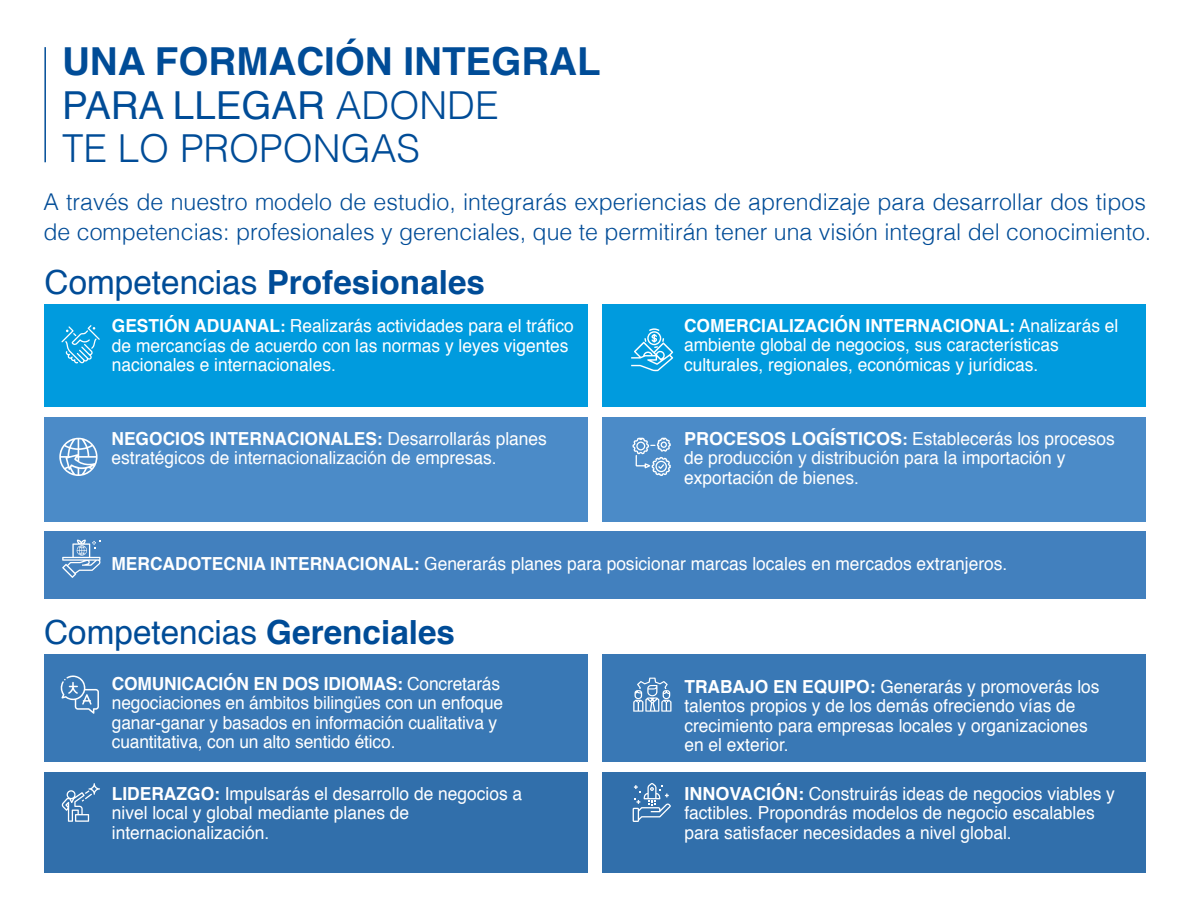
<style>
.page{position:relative;width:1188px;height:918px;background:#fff}
.page>*{position:absolute;margin:0;border:0;box-sizing:border-box;transform-origin:0 0}
.t1{font:700 38.55px/43.8px "Helvetica";color:#004c97}
.t2{font:700 33.3px "Helvetica";color:#004c97}
.t3{font:33.3px "Helvetica";color:#004c97}
.t4{font:300 23.1px/29.8px "Helvetica";color:#004c97}
.t5{font:18px/19.5px "Helvetica";color:#fff}
.s1{font-weight:400}
.s2{font-weight:300}
.s3{font-weight:700}
.s4{font-weight:700;font-size:16.5px}
</style>
<div class="page">
<div style="left:602px;top:304px;width:544px;height:103px;background:#009bde"></div>
<hr style="left:44px;top:47px;width:2px;height:115px;background:#004c97">
<div style="left:602px;top:417px;width:544px;height:105px;background:#4b8bc8"></div>
<div style="left:45px;top:304px;width:543px;height:103px;background:#009bde"></div>
<div style="left:45px;top:654px;width:543px;height:108px;background:#3978b5"></div>
<div style="left:602px;top:654px;width:544px;height:108px;background:#3978b5"></div>
<div style="left:45px;top:772px;width:543px;height:101px;background:#316fab"></div>
<div style="left:602px;top:772px;width:544px;height:101px;background:#316fab"></div>
<div style="left:45px;top:417px;width:543px;height:105px;background:#4b8bc8"></div>
<div style="left:45px;top:532px;width:1101px;height:67px;background:#4280be"></div>
<svg style="left:62px;top:540px;width:39px;height:38px"></svg>
<svg style="left:59px;top:438px;width:39px;height:38px"></svg>
<svg style="left:61px;top:325px;width:39px;height:39px"></svg>
<svg style="left:631px;top:328px;width:42px;height:43px"></svg>
<svg style="left:632px;top:438px;width:39px;height:38px"></svg>
<svg style="left:633px;top:678px;width:39px;height:34px"></svg>
<svg style="left:633px;top:783px;width:38px;height:39px"></svg>
<svg style="left:61px;top:783px;width:39px;height:39px"></svg>
<svg style="left:60px;top:676px;width:39px;height:38px"></svg>
<h1 class="t1" style="left:62px;top:40px;width:540px">UNA FORMACIÓN INTEGRAL<br><span class="s1">PARA LLEGAR</span> <span class="s2">ADONDE<br>TE LO PROPONGAS</span></h1>
<p class="t4" style="left:43px;top:185px;width:1109px">A través de nuestro modelo de estudio, integrarás experiencias de aprendizaje para desarrollar dos tipos de competencias: profesionales y gerenciales, que te permitirán tener una visión integral del conocimiento.</p>
<h2 class="t2" style="left:45px;top:255px;width:442px"><span class="s1">Competencias</span> Profesionales</h2>
<p class="t5" style="left:112px;top:317px;width:463px"><span class="s3">GESTIÓN ADUANAL</span><span class="s4">:</span> Realizarás actividades para el tráfico de mercancías de acuerdo con las normas y leyes vigentes nacionales e internacionales.</p>
<p class="t5" style="left:112px;top:429px;width:437px"><span class="s3">NEGOCIOS INTERNACIONALES:</span> Desarrollarás planes estratégicos de internacionalización de empresas.</p>
<p class="t5" style="left:684px;top:316px;width:436px"><span class="s3">COMERCIALIZACIÓN INTERNACIONAL:</span> Analizarás el ambiente global de negocios, sus características culturales, regionales, económicas y jurídicas.</p>
<p class="t5" style="left:684px;top:429px;width:432px"><span class="s3">PROCESOS LOGÍSTICOS</span><span class="s4">:</span> Establecerás los procesos de producción y distribución para la importación y exportación de bienes.</p>
<p class="t5" style="left:112px;top:554px;width:897px"><span class="s3">MERCADOTECNIA INTERNACIONAL:</span> Generarás planes para posicionar marcas locales en mercados extranjeros.</p>
<h2 class="t3" style="left:44px;top:606px;width:412px">Competencias <span class="s3">Gerenciales</span></h2>
<p class="t5" style="left:112px;top:674px;width:393px"><span class="s3">COMUNICACIÓN EN DOS IDIOMAS:</span> Concretarás negociaciones en ámbitos bilingües con un enfoque ganar-ganar y basados en información cualitativa y cuantitativa, con un alto sentido ético.</p>
<p class="t5" style="left:684px;top:677px;width:417px"><span class="s3">TRABAJO EN EQUIPO:</span> Generarás y promoverás los talentos propios y de los demás ofreciendo vías de crecimiento para empresas locales y organizaciones en el exterior.</p>
<p class="t5" style="left:112px;top:784px;width:412px"><span class="s3">LIDERAZGO:</span> Impulsarás el desarrollo de negocios a nivel local y global mediante planes de internacionalización.</p>
<p class="t5" style="left:684px;top:784px;width:432px"><span class="s3">INNOVACIÓN:</span> Construirás ideas de negocios viables y factibles. Propondrás modelos de negocio escalables para satisfacer necesidades a nivel global.</p>
</div>
